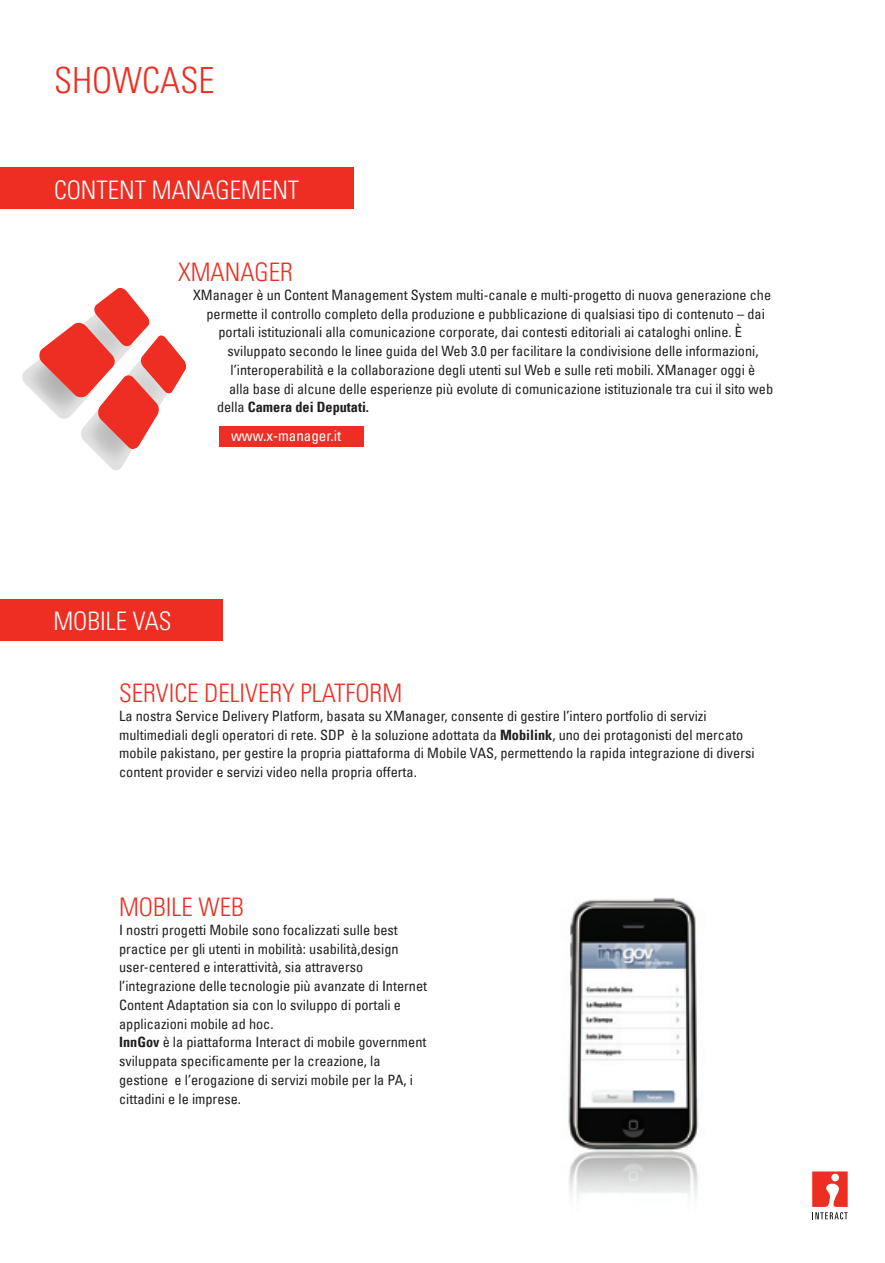
<style>
.page{position:relative;width:885px;height:1263px;background:#fff}
.page>*{position:absolute;margin:0;border:0;box-sizing:border-box;transform-origin:0 0}
.t1{font:300 condensed 36px "Univers";color:#ee2e22}
.t2{font:300 condensed 25.5px "Univers";color:#ee2e22}
.t3{font:300 condensed 25.5px "Univers";color:#fff}
.t4{font:condensed 15px "Univers LT";color:#fff}
.t5{font:condensed 14.25px/18.8px "Univers LT";color:#231f20}
.t6{font:700 condensed 14.25px "Univers LT";color:#231f20}
.s1{font-weight:400}
.s2{font-weight:700}
</style>
<div class="page">
<img style="left:568px;top:898px;width:131px;height:300px">
<svg style="left:812px;top:1171px;width:35px;height:48px"></svg>
<div style="left:0;top:600px;width:223px;height:41px;background:#ee2e22"></div>
<div style="left:0;top:168px;width:353px;height:41px;background:#ee2e22"></div>
<svg style="left:22px;top:288px;width:164px;height:182px"></svg>
<div style="left:219px;top:426px;width:145px;height:20px;background:#ee2e22"></div>
<h1 class="t1" style="left:54px;top:59px;width:158px">SHOWCASE</h1>
<h2 class="t3" style="left:54px;top:174px;width:14px">CONTENT</h2>
<h2 class="t3" style="left:152px;top:174px;width:35px">MANAGE</h2>
<h2 class="t3" style="left:241px;top:174px;width:33px">MENT</h2>
<h2 class="t2" style="left:178px;top:257px;width:116px">XMANAGER</h2>
<p class="t5" style="left:193px;top:285px;width:579px">XManager è un Content Management System multi-canale e multi-progetto di nuova generazione che</p>
<p class="t5" style="left:206px;top:304px;width:560px">permette il controllo completo della produzione e pubblicazione di qualsiasi tipo di contenuto – dai</p>
<p class="t5" style="left:218px;top:323px;width:525px">portali istituzionali alla comunicazione corporate, dai contesti editoriali ai cataloghi online. È</p>
<p class="t5" style="left:227px;top:341px;width:532px">sviluppato secondo le linee guida del Web 3.0 per facilitare la condivisione delle informazioni,</p>
<p class="t5" style="left:230px;top:360px;width:526px">l’interoperabilità e la collaborazione degli utenti sul Web e sulle reti mobili. XManager oggi è</p>
<p class="t5" style="left:229px;top:379px;width:545px">alla base di alcune delle esperienze più evolute di comunicazione istituzionale tra cui il sito web</p>
<p class="t6" style="left:217px;top:398px;width:153px"><span class="s1">della</span> Camera dei Deputati.</p>
<p class="t4" style="left:231px;top:426px;width:112px">www.x-manager.it</p>
<h2 class="t3" style="left:53px;top:606px;width:32px">MOBILE</h2>
<h2 class="t3" style="left:133px;top:606px;width:40px">VA S</h2>
<h2 class="t2" style="left:119px;top:678px;width:281px">SERVICE DELIVERY PLATFORM</h2>
<p class="t5" style="left:119px;top:706px;width:637px">La nostra Service Delivery Platform, basata su XManager, consente di gestire l’intero portfolio di servizi multimediali degli operatori di rete. SDP è la soluzione adottata da <span class="s2">Mobilink</span>, uno dei protagonisti del mercato mobile pakistano, per gestire la propria piattaforma di Mobile VAS, permettendo la rapida integrazione di diversi content provider e servizi video nella propria offerta.</p>
<h2 class="t2" style="left:119px;top:892px;width:126px">MOBILE WEB</h2>
<p class="t5" style="left:119px;top:920px;width:309px">I nostri progetti Mobile sono focalizzati sulle best practice per gli utenti in mobilità: usabilità,design user-centered e interattività, sia attraverso l’integrazione delle tecnologie più avanzate di Internet Content Adaptation sia con lo sviluppo di portali e applicazioni mobile ad hoc.<br><span class="s2">InnGov</span> è la piattaforma Interact di mobile government sviluppata specificamente per la creazione, la gestione e l’erogazione di servizi mobile per la PA, i cittadini e le imprese.</p>
</div>
